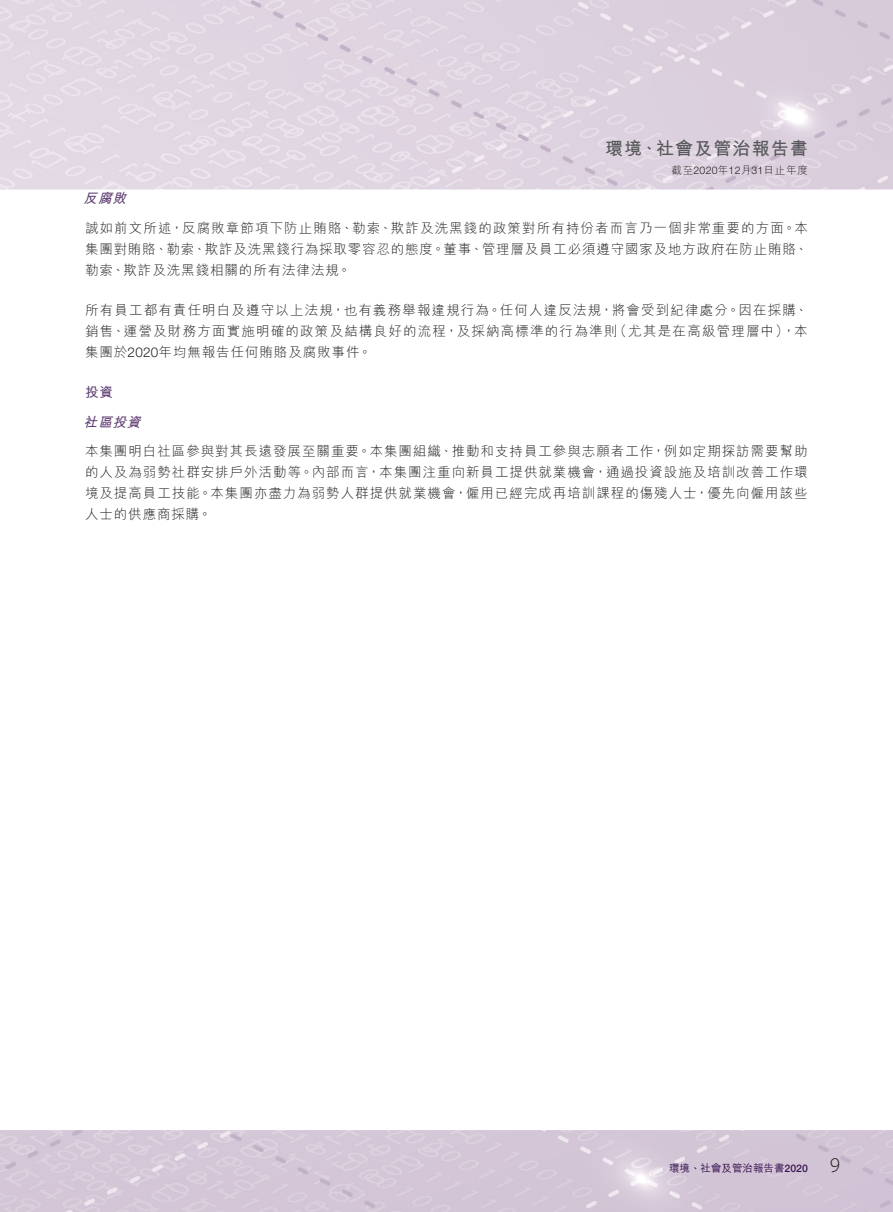
<style>
.page{position:relative;width:893px;height:1212px;background:#fff}
.page>*{position:absolute;margin:0;border:0;box-sizing:border-box;transform-origin:0 0}
.t1{font:700 18px "M Hei HK";letter-spacing:.06em;color:#57585a}
.t2{font:300 13.5px/21px "M Hei HK";letter-spacing:.07em;color:#231f20;text-align:justify}
.t3{font:italic 700 13.5px "M Hei HK";color:#5f3e72}
.t4{font:700 13.5px "M Hei HK";color:#5f3e72}
.t5{font:500 10.5px "M Hei HK";color:#381451}
.t6{font:300 10.5px "M Hei HK";letter-spacing:.075em;color:#231f20}
.s1{font-family:"Helvetica Neue LT Std"}
.s2{font-family:"Myriad Pro";font-weight:300;font-size:21px;color:#231f20}
</style>
<div class="page">
<img style="left:0;top:0;width:893px;height:1212px">
<h1 class="t1" style="left:605px;top:136px;width:204px">環境、社會及管治報告書</h1>
<p class="t6" style="left:671px;top:165px;width:138px">截至<span class="s1">2020</span>年<span class="s1">12</span>月<span class="s1">31</span>日止年度</p>
<p class="t3" style="left:84px;top:189px;width:48px">反腐敗</p>
<p class="t2" style="left:85px;top:217px;width:724px">誠如前文所述，反腐敗章節項下防止賄賂、勒索、欺詐及洗黑錢的政策對所有持份者而言乃一個非常重要的方面。本集團對賄賂、勒索、欺詐及洗黑錢行為採取零容忍的態度。董事、管理層及員工必須遵守國家及地方政府在防止賄賂、勒索、欺詐及洗黑錢相關的所有法律法規。</p>
<p class="t2" style="left:85px;top:299px;width:724px">所有員工都有責任明白及遵守以上法規，也有義務舉報違規行為。任何人違反法規，將會受到紀律處分。因在採購、銷售、運營及財務方面實施明確的政策及結構良好的流程，及採納高標準的行為準則（尤其是在高級管理層中），本集團於<span class="s1">2020</span>年均無報告任何賄賂及腐敗事件。</p>
<p class="t4" style="left:85px;top:382px;width:29px">投資</p>
<p class="t3" style="left:84px;top:412px;width:63px">社區投資</p>
<p class="t2" style="left:85px;top:441px;width:724px">本集團明白社區參與對其長遠發展至關重要。本集團組織、推動和支持員工參與志願者工作，例如定期探訪需要幫助的人及為弱勢社群安排戶外活動等。內部而言，本集團注重向新員工提供就業機會，通過投資設施及培訓改善工作環境及提高員工技能。本集團亦盡力為弱勢人群提供就業機會，僱用已經完成再培訓課程的傷殘人士，優先向僱用該些人士的供應商採購。</p>
<p class="t5" style="left:669px;top:1160px;width:173px">環境、社會及管治報告書<span class="s1">2020</span> <span class="s2">9</span></p>
</div>
